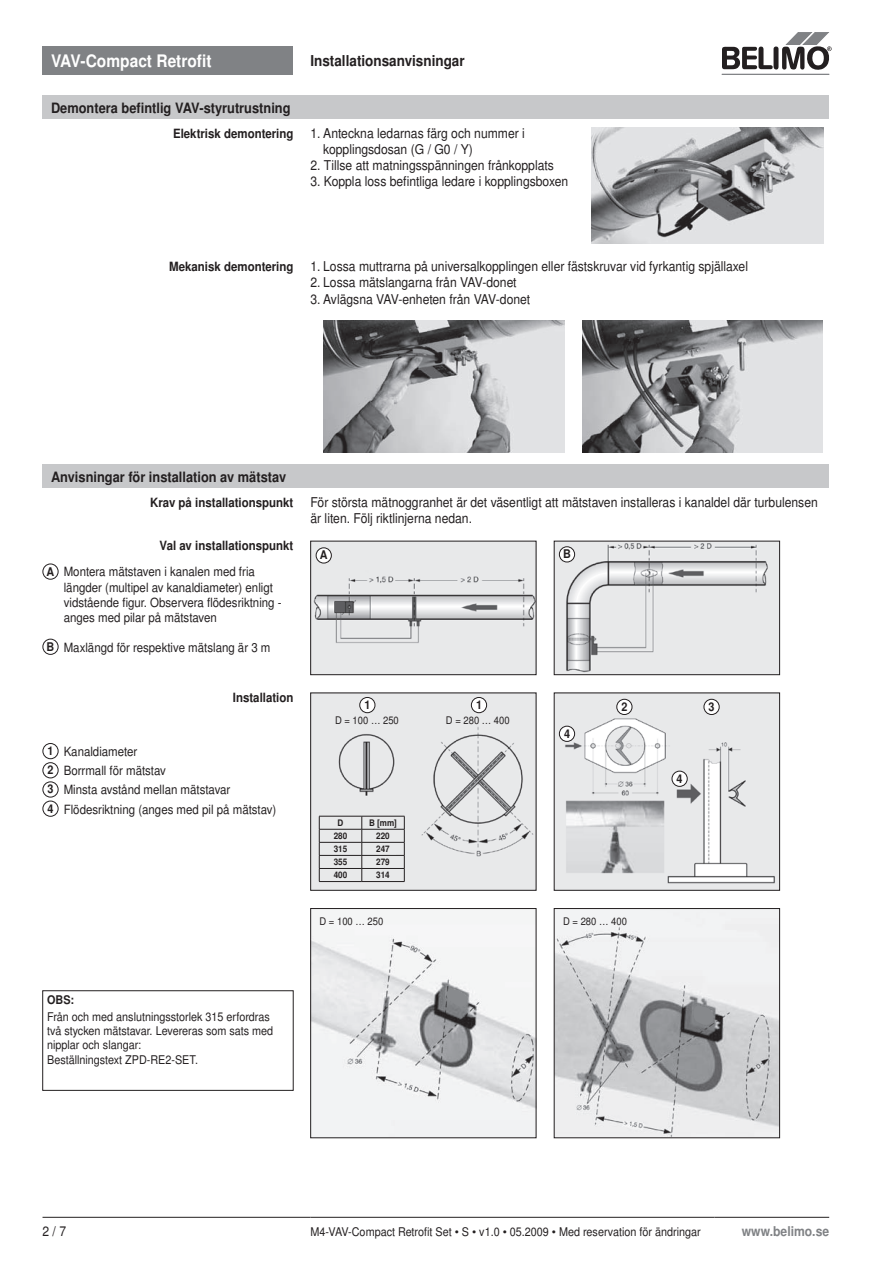
<style>
.page{position:relative;width:893px;height:1263px;background:#fff}
.page>*{position:absolute;margin:0;border:0;box-sizing:border-box;transform-origin:0 0}
.t1{font:700 17.25px "Nimbus Sans BEL";color:#fff;scale:.9 1}
.t2{font:700 15px "Nimbus Sans BEL";color:#231f20;scale:.9 1}
.t3{font:700 14.25px "Nimbus Sans BEL";color:#231f20;scale:.9 1}
.t4{font:13.5px/16.2px "Nimbus Sans BEL";color:#231f20;scale:.9 1}
.t5{font:700 13.5px "Nimbus Sans BEL";color:#808285;scale:.9 1}
.t6{font:12.75px/15.3px "Nimbus Sans BEL";color:#231f20;scale:.9 1}
.t7{font:700 12.75px "Nimbus Sans BEL";color:#231f20;scale:.9 1}
.t8{font:12px/14.4px "Nimbus Sans BEL";color:#231f20;scale:.9 1}
.t9{font:700 12px "Nimbus Sans BEL";color:#231f20;scale:.9 1}
.t10{font:10.5px "Nimbus Sans BEL";color:#231f20;scale:.9 1}
.t11{font:700 9px "Nimbus Sans BEL";color:#231f20;scale:.9 1}
.s1{font-weight:700;font-size:12px}
</style>
<div class="page">
<div style="left:43px;top:47px;width:250px;height:28px;background:#808285"></div>
<hr style="left:723px;top:74px;width:106px;height:1px;background:#808285">
<svg style="left:723px;top:32px;width:109px;height:38px"></svg>
<hr style="left:43px;top:1217px;width:267px;height:1px;background:#231f20">
<hr style="left:310px;top:1217px;width:404px;height:1px;background:#231f20">
<hr style="left:714px;top:1217px;width:115px;height:1px;background:#231f20">
<div style="left:43px;top:465px;width:786px;height:23px;background:#c7c8ca"></div>
<img style="left:312px;top:543px;width:222px;height:130px">
<div style="left:336px;top:602px;width:8px;height:9px;background:#5e5e61"></div>
<div style="left:335px;top:601px;width:10px;height:11px;border:1px solid #5e5e61"></div>
<div style="left:310px;top:541px;width:226px;height:134px;border:1px solid #231f20"></div>
<div style="left:316px;top:548px;width:15px;height:15px;background:#fff;border-radius:50%"></div>
<div style="left:316px;top:547px;width:16px;height:16px;border:1px solid #231f20;border-radius:50%"></div>
<img style="left:556px;top:543px;width:222px;height:130px">
<div style="left:554px;top:541px;width:226px;height:134px;border:1px solid #231f20"></div>
<div style="left:559px;top:547px;width:16px;height:15px;background:#fff;border-radius:50%"></div>
<div style="left:559px;top:546px;width:16px;height:16px;border:1px solid #231f20;border-radius:50%"></div>
<img style="left:312px;top:695px;width:222px;height:193px">
<hr style="left:319px;top:816px;width:43px;height:1px;background:#231f20">
<hr style="left:362px;top:816px;width:42px;height:1px;background:#231f20">
<hr style="left:319px;top:829px;width:43px;height:1px;background:#231f20">
<hr style="left:362px;top:829px;width:42px;height:1px;background:#231f20">
<hr style="left:319px;top:842px;width:43px;height:1px;background:#231f20">
<hr style="left:362px;top:842px;width:42px;height:1px;background:#231f20">
<hr style="left:319px;top:855px;width:43px;height:1px;background:#231f20">
<hr style="left:362px;top:855px;width:42px;height:1px;background:#231f20">
<hr style="left:319px;top:868px;width:43px;height:1px;background:#231f20">
<svg style="left:319px;top:816px;width:1px;height:65px"></svg>
<hr style="left:362px;top:868px;width:42px;height:1px;background:#231f20">
<svg style="left:362px;top:816px;width:1px;height:65px"></svg>
<svg style="left:404px;top:816px;width:1px;height:65px"></svg>
<hr style="left:319px;top:881px;width:43px;height:1px;background:#231f20">
<hr style="left:362px;top:881px;width:42px;height:1px;background:#231f20">
<div style="left:360px;top:697px;width:15px;height:16px;background:#fff;border-radius:50%"></div>
<div style="left:359px;top:697px;width:16px;height:16px;border:1px solid #231f20;border-radius:50%"></div>
<div style="left:471px;top:697px;width:16px;height:16px;background:#fff;border-radius:50%"></div>
<div style="left:471px;top:697px;width:16px;height:16px;border:1px solid #231f20;border-radius:50%"></div>
<img style="left:556px;top:695px;width:222px;height:193px">
<div style="left:672px;top:771px;width:15px;height:15px;background:#fff;border-radius:50%"></div>
<div style="left:672px;top:771px;width:16px;height:16px;border:1px solid #231f20;border-radius:50%"></div>
<div style="left:704px;top:699px;width:15px;height:15px;background:#fff;border-radius:50%"></div>
<div style="left:704px;top:699px;width:16px;height:16px;border:1px solid #231f20;border-radius:50%"></div>
<div style="left:617px;top:699px;width:15px;height:15px;background:#fff;border-radius:50%"></div>
<div style="left:616px;top:699px;width:16px;height:16px;border:1px solid #231f20;border-radius:50%"></div>
<div style="left:559px;top:726px;width:16px;height:15px;background:#fff;border-radius:50%"></div>
<div style="left:559px;top:726px;width:16px;height:16px;border:1px solid #231f20;border-radius:50%"></div>
<img style="left:312px;top:910px;width:222px;height:226px">
<svg style="left:446px;top:988px;width:23px;height:20px"></svg>
<div style="left:310px;top:908px;width:226px;height:230px;border:1px solid #231f20"></div>
<img style="left:556px;top:910px;width:222px;height:226px">
<svg style="left:691px;top:1004px;width:23px;height:21px"></svg>
<div style="left:554px;top:908px;width:226px;height:230px;border:1px solid #231f20"></div>
<div style="left:43px;top:96px;width:786px;height:23px;background:#c7c8ca"></div>
<img style="left:591px;top:128px;width:233px;height:116px">
<img style="left:324px;top:320px;width:241px;height:133px">
<img style="left:582px;top:320px;width:241px;height:132px">
<div style="left:43px;top:990px;width:250px;height:100px;border:1px solid #231f20"></div>
<div style="left:43px;top:564px;width:15px;height:16px;border:1px solid #231f20;border-radius:50%"></div>
<div style="left:43px;top:639px;width:15px;height:16px;border:1px solid #231f20;border-radius:50%"></div>
<div style="left:43px;top:743px;width:16px;height:16px;border:1px solid #231f20;border-radius:50%"></div>
<div style="left:43px;top:762px;width:16px;height:16px;border:1px solid #231f20;border-radius:50%"></div>
<div style="left:43px;top:781px;width:16px;height:16px;border:1px solid #231f20;border-radius:50%"></div>
<div style="left:43px;top:801px;width:16px;height:16px;border:1px solid #231f20;border-radius:50%"></div>
<p class="t1" style="left:51px;top:51px;width:180px">VAV-Compact Retrofit</p>
<p class="t2" style="left:310px;top:52px;width:173px">Installationsanvisningar</p>
<p class="t3" style="left:51px;top:99px;width:268px">Demontera befintlig VAV-styrutrustning</p>
<p class="t7" style="left:173px;top:126px;width:135px">Elektrisk demontering</p>
<p class="t4" style="left:323px;top:125px;width:226px;text-indent:-13px">1. Anteckna ledarnas färg och nummer i kopplingsdosan (G / G0 / Y)</p>
<p class="t4" style="left:310px;top:158px;width:272px">2. Tillse att matningsspänningen frånkopplats</p>
<p class="t4" style="left:310px;top:174px;width:288px">3. Koppla loss befintliga ledare i kopplingsboxen</p>
<p class="t7" style="left:169px;top:259px;width:140px">Mekanisk demontering</p>
<p class="t4" style="left:310px;top:259px;width:488px">1. Lossa muttrarna på universalkopplingen eller fästskruvar vid fyrkantig spjällaxel</p>
<p class="t4" style="left:310px;top:275px;width:231px">2. Lossa mätslangarna från VAV-donet</p>
<p class="t4" style="left:310px;top:291px;width:246px">3. Avlägsna VAV-enheten från VAV-donet</p>
<p class="t3" style="left:51px;top:468px;width:263px">Anvisningar för installation av mätstav</p>
<p class="t7" style="left:150px;top:495px;width:161px">Krav på installationspunkt</p>
<p class="t4" style="left:310px;top:494px;width:565px">För största mätnoggranhet är det väsentligt att mätstaven installeras i kanaldel där turbulensen är liten. Följ riktlinjerna nedan.</p>
<p class="t7" style="left:160px;top:538px;width:150px">Val av installationspunkt</p>
<p class="t9" style="left:320px;top:548px;width:10px">A</p>
<p class="t9" style="left:563px;top:547px;width:10px">B</p>
<p class="t6" style="left:64px;top:565px;width:244px;text-indent:-17px"><span class="s1">A</span> Montera mätstaven i kanalen med fria längder (multipel av kanaldiameter) enligt vidstående figur. Observera flödesriktning - anges med pilar på mätstaven</p>
<p class="t6" style="left:47px;top:640px;width:250px"><span class="s1">B</span> Maxlängd för respektive mätslang är 3 m</p>
<p class="t7" style="left:233px;top:690px;width:69px">Installation</p>
<p class="t6" style="left:48px;top:742px;width:256px;line-height:19.2px"><span class="s1">1</span> Kanaldiameter<br><span class="s1">2</span> Borrmall för mätstav<br><span class="s1">3</span> Minsta avstånd mellan mätstavar<br><span class="s1">4</span> Flödesriktning (anges med pil på mätstav)</p>
<p class="t9" style="left:364px;top:698px;width:8px">1</p>
<p class="t9" style="left:476px;top:698px;width:8px">1</p>
<p class="t10" style="left:335px;top:714px;width:72px">D = 100 … 250</p>
<p class="t10" style="left:446px;top:714px;width:72px">D = 280 … 400</p>
<p class="t11" style="left:338px;top:817px;width:8px">D</p>
<p class="t11" style="left:369px;top:817px;width:32px">B [mm]</p>
<p class="t11" style="left:334px;top:830px;width:17px">280</p>
<p class="t11" style="left:376px;top:830px;width:17px">220</p>
<p class="t11" style="left:334px;top:844px;width:17px">315</p>
<p class="t11" style="left:376px;top:844px;width:17px">247</p>
<p class="t11" style="left:334px;top:857px;width:17px">355</p>
<p class="t11" style="left:376px;top:857px;width:17px">279</p>
<p class="t11" style="left:334px;top:870px;width:17px">400</p>
<p class="t11" style="left:376px;top:870px;width:17px">314</p>
<p class="t9" style="left:564px;top:726px;width:8px">4</p>
<p class="t9" style="left:621px;top:699px;width:8px">2</p>
<p class="t9" style="left:709px;top:699px;width:8px">3</p>
<p class="t9" style="left:677px;top:771px;width:8px">4</p>
<p class="t10" style="left:319px;top:915px;width:72px">D = 100 … 250</p>
<p class="t10" style="left:563px;top:915px;width:72px">D = 280 … 400</p>
<p class="t9" style="left:47px;top:993px;width:32px">OBS:</p>
<p class="t8" style="left:47px;top:1009px;width:253px">Från och med anslutningsstorlek 315 erfordras två stycken mätstavar. Levereras som sats med nipplar och slangar:<br>Beställningstext ZPD-RE2-SET.</p>
<p class="t4" style="left:43px;top:1223px;width:28px">2 / 7</p>
<p class="t8" style="left:310px;top:1225px;width:435px">M4-VAV-Compact Retrofit Set • S • v1.0 • 05.2009 • Med reservation för ändringar</p>
<p class="t5" style="left:742px;top:1223px;width:99px">www.belimo.se</p>
</div>
